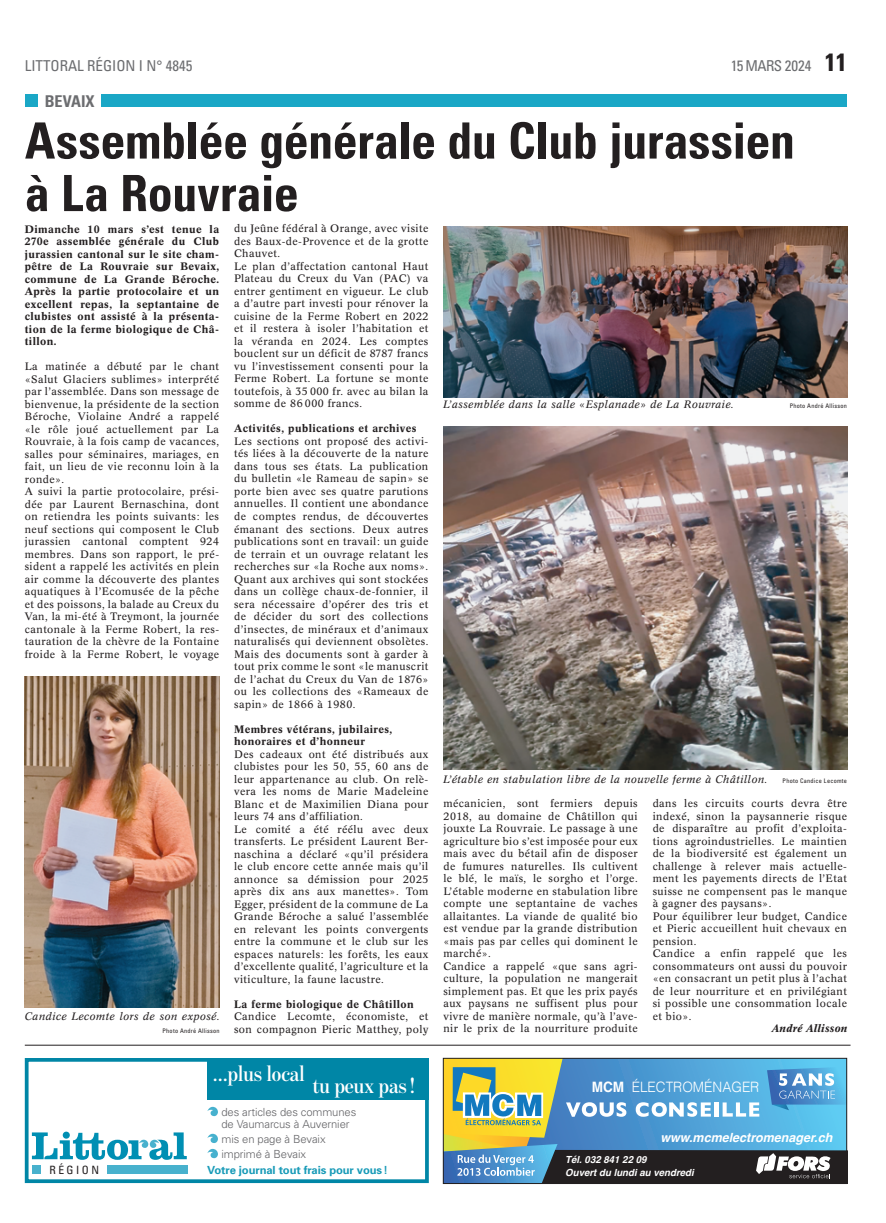
<style>
.page{position:relative;width:886px;height:1223px;background:#fff}
.page>*{position:absolute;margin:0;border:0;box-sizing:border-box;transform-origin:0 0}
.t1{font:700 condensed 50px/52.5px "Univers";letter-spacing:-.01em;color:#231f20}
.t2{font:600 22.38px "Benton Mod Disp Cond";color:#fff}
.t3{font:700 condensed 16.25px "Univers";color:#6c6d70}
.t4{font:condensed 15px "Univers";color:#6c6d70}
.t5{font:condensed 15px "Univers";letter-spacing:-.04em;color:#6c6d70}
.t6{font:300 14.38px "Helvetica";color:#fff;scale:.95 1}
.t7{font:italic 700 12.62px "Helvetica";color:#fff}
.t8{font:condensed 11.38px "Univers";letter-spacing:.22em;color:#231f20}
.t9{font:300 11.12px/11.8px "Univers";letter-spacing:-.01em;color:#636366}
.t10{font:700 11.12px "Univers";letter-spacing:-.01em;color:#199bb8}
.t11{font:10.62px/12.5px "Concorde BE";letter-spacing:.04em;color:#231f20}
.t12{font:500 10.62px/12.5px "Concorde BE";letter-spacing:.04em;color:#231f20;text-align:justify}
.t13{font:italic 10.62px "Concorde BE";letter-spacing:.04em;color:#231f20}
.t14{font:italic 500 10.62px "Concorde BE";letter-spacing:.04em;color:#231f20}
.t15{font:italic 700 9.75px/12.6px "Helvetica";color:#fff}
.t16{font:condensed 6.25px "Univers";letter-spacing:.04em;color:#231f20}
.s1{font-weight:700;font-size:25px;color:#231f20}
.s2{font-weight:700}
</style>
<div class="page">
<div style="left:25px;top:95px;width:13px;height:12px;background:#1aa7c6"></div>
<div style="left:102px;top:95px;width:745px;height:12px;background:#1aa7c6"></div>
<img style="left:443px;top:226px;width:404px;height:171px">
<img style="left:25px;top:676px;width:195px;height:332px">
<img style="left:443px;top:426px;width:404px;height:343px">
<svg style="left:445px;top:1060px;width:400px;height:121px;background:#6996a1"></svg>
<div style="left:443px;top:1058px;width:404px;height:125px;border:1px solid #231f20"></div>
<hr style="left:25px;top:1044px;width:825px;height:1px;background:#231f20">
<div style="left:25px;top:1058px;width:404px;height:125px;border:4px solid #0086a6"></div>
<div style="left:207px;top:1058px;width:222px;height:41px;background:#0086a6"></div>
<svg style="left:32px;top:1131px;width:155px;height:28px"></svg>
<div style="left:32px;top:1165px;width:9px;height:8px;background:#48b1cd"></div>
<div style="left:107px;top:1165px;width:81px;height:8px;background:#48b1cd"></div>
<svg style="left:207px;top:1106px;width:11px;height:10px"></svg>
<svg style="left:207px;top:1133px;width:11px;height:25px"></svg>
<h3 class="t4" style="left:25px;top:56px;width:169px">LITTORAL RÉGION I N° 4845</h3>
<h3 class="t5" style="left:731px;top:56px;width:118px">15 MARS 2024 <span class="s1">11</span></h3>
<h3 class="t3" style="left:45px;top:91px;width:51px">BEVAIX</h3>
<h1 class="t1" style="left:25px;top:114px;width:772px">Assemblée générale du Club jurassien à La Rouvraie</h1>
<p class="t12" style="left:25px;top:223px;width:196px">Dimanche 10 mars s’est tenue la 270e assemblée générale du Club jurassien cantonal sur le site cham&shy;pêtre de La Rouvraie sur Bevaix, commune de La Grande Béroche.<br>Après la partie protocolaire et un excellent repas, la septantaine de clubistes ont assisté à la présenta&shy;tion de la ferme biologique de Châ&shy;tillon.</p>
<p class="t11" style="left:25px;top:360px;width:196px">La matinée a débuté par le chant «Salut Glaciers sublimes» interprété par l’assemblée. Dans son message de bienvenue, la présidente de la section Béroche, Violaine André a rappelé «le rôle joué actuellement par La Rouvraie, à la fois camp de vacances, salles pour séminaires, mariages, en fait, un lieu de vie reconnu loin à la ronde».<br>A suivi la partie protocolaire, prési&shy;dée par Laurent Bernaschina, dont on retiendra les points suivants: les neuf sections qui composent le Club jurassien cantonal comptent 924 membres. Dans son rapport, le pré&shy;sident a rappelé les activités en plein air comme la découverte des plantes aquatiques à l’Ecomusée de la pêche et des poissons, la balade au Creux du Van, la mi-été à Treymont, la journée cantonale à la Ferme Robert, la res&shy;tauration de la chèvre de la Fontaine froide à la Ferme Robert, le voyage</p>
<p class="t11" style="left:234px;top:223px;width:196px">du Jeûne fédéral à Orange, avec visite des Baux-de-Provence et de la grotte Chauvet.<br>Le plan d’affectation cantonal Haut Plateau du Creux du Van (PAC) va entrer gentiment en vigueur. Le club a d’autre part investi pour rénover la cuisine de la Ferme Robert en 2022 et il restera à isoler l’habitation et la véranda en 2024. Les comptes bouclent sur un déficit de 8787 francs vu l’investissement consenti pour la Ferme Robert. La fortune se monte toutefois, à 35 000 fr. avec au bilan la somme de 86 000 francs.</p>
<p class="t12" style="left:234px;top:422px;width:184px">Activités, publications et archives</p>
<p class="t11" style="left:234px;top:435px;width:196px;text-align:justify">Les sections ont proposé des activi&shy;tés liées à la découverte de la nature dans tous ses états. La publication du bulletin «le Rameau de sapin» se porte bien avec ses quatre parutions annuelles. Il contient une abondance de comptes rendus, de découvertes émanant des sections. Deux autres publications sont en travail: un guide de terrain et un ouvrage relatant les recherches sur «la Roche aux noms».<br>Quant aux archives qui sont stockées dans un collège chaux-de-fonnier, il sera nécessaire d’opérer des tris et de décider du sort des collections d’insectes, de minéraux et d’animaux naturalisés qui deviennent obsolètes.<br>Mais des documents sont à garder à tout prix comme le sont «le manuscrit de l’achat du Creux du Van de 1876» ou les collections des «Rameaux de sapin» de 1866 à 1980.</p>
<p class="t12" style="left:234px;top:722px;width:160px">Membres vétérans, jubilaires, honoraires et d’honneur</p>
<p class="t11" style="left:234px;top:747px;width:196px">Des cadeaux ont été distribués aux clubistes pour les 50, 55, 60 ans de leur appartenance au club. On relè&shy;vera les noms de Marie Madeleine Blanc et de Maximilien Diana pour leurs 74 ans d’affiliation.<br>Le comité a été réélu avec deux transferts. Le président Laurent Ber&shy;naschina a déclaré «qu’il présidera le club encore cette année mais qu’il annonce sa démission pour 2025 après dix ans aux manettes». Tom Egger, président de la commune de La Grande Béroche a salué l’assemblée en relevant les points convergents entre la commune et le club sur les espaces naturels: les forêts, les eaux d’excellente qualité, l’agriculture et la viticulture, la faune lacustre.</p>
<p class="t12" style="left:234px;top:997px;width:181px">La ferme biologique de Châtillon</p>
<p class="t11" style="left:234px;top:1010px;width:196px">Candice Lecomte, économiste, et son compagnon Pieric Matthey, poly</p>
<p class="t13" style="left:443px;top:398px;width:292px">L’assemblée dans la salle «Esplanade» de La Rouvraie.</p>
<p class="t16" style="left:790px;top:401px;width:59px">Photo André Allisson</p>
<p class="t13" style="left:443px;top:773px;width:326px">L’étable en stabulation libre de la nouvelle ferme à Châtillon.</p>
<p class="t16" style="left:782px;top:776px;width:66px">Photo Candice Lecomte</p>
<p class="t11" style="left:443px;top:797px;width:196px">mécanicien, sont fermiers depuis 2018, au domaine de Châtillon qui jouxte La Rouvraie. Le passage à une agriculture bio s’est imposée pour eux mais avec du bétail afin de disposer de fumures naturelles. Ils cultivent le blé, le maïs, le sorgho et l’orge.<br>L’étable moderne en stabulation libre compte une septantaine de vaches allaitantes. La viande de qualité bio est vendue par la grande distribution «mais pas par celles qui dominent le marché».<br>Candice a rappelé «que sans agri&shy;culture, la population ne mangerait simplement pas. Et que les prix payés aux paysans ne suffisent plus pour vivre de manière normale, qu’à l’ave&shy;nir le prix de la nourriture produite</p>
<p class="t11" style="left:653px;top:797px;width:196px">dans les circuits courts devra être indexé, sinon la paysannerie risque de disparaître au profit d’exploita&shy;tions agroindustrielles. Le maintien de la biodiversité est également un challenge à relever mais actuelle&shy;ment les payements directs de l’Etat suisse ne compensent pas le manque à gagner des paysans».<br>Pour équilibrer leur budget, Candice et Pieric accueillent huit chevaux en pension.<br>Candice a enfin rappelé que les consommateurs ont aussi du pouvoir «en consacrant un petit plus à l’achat de leur nourriture et en privilégiant si possible une consommation locale et bio».</p>
<p class="t13" style="left:25px;top:1010px;width:196px">Candice Lecomte lors de son exposé.</p>
<p class="t16" style="left:163px;top:1026px;width:59px">Photo André Allisson</p>
<p class="t14" style="left:771px;top:1022px;width:77px">André Allisson</p>
<p class="t8" style="left:49px;top:1162px;width:51px">RÉGION</p>
<h2 class="t2" style="left:213px;top:1061px;width:93px">…plus local</h2>
<h2 class="t2" style="left:313px;top:1073px;width:103px">tu peux pas!</h2>
<p class="t9" style="left:221px;top:1105px;width:136px">des articles des communes de Vaumarcus à Auvernier</p>
<p class="t9" style="left:221px;top:1130px;width:106px;line-height:15.4px">mis en page à Bevaix imprimé à Bevaix</p>
<p class="t10" style="left:207px;top:1162px;width:182px">Votre journal tout frais pour vous!</p>
<h3 class="t6" style="left:592px;top:1074px;width:178px"><span class="s2">MCM</span> ÉLECTROMÉNAGER</h3>
<p class="t7" style="left:660px;top:1130px;width:173px">www.mcmelectromenager.ch</p>
<p class="t15" style="left:565px;top:1154px;width:130px">Tél. 032 841 22 09<br>Ouvert du lundi au vendredi</p>
</div>
